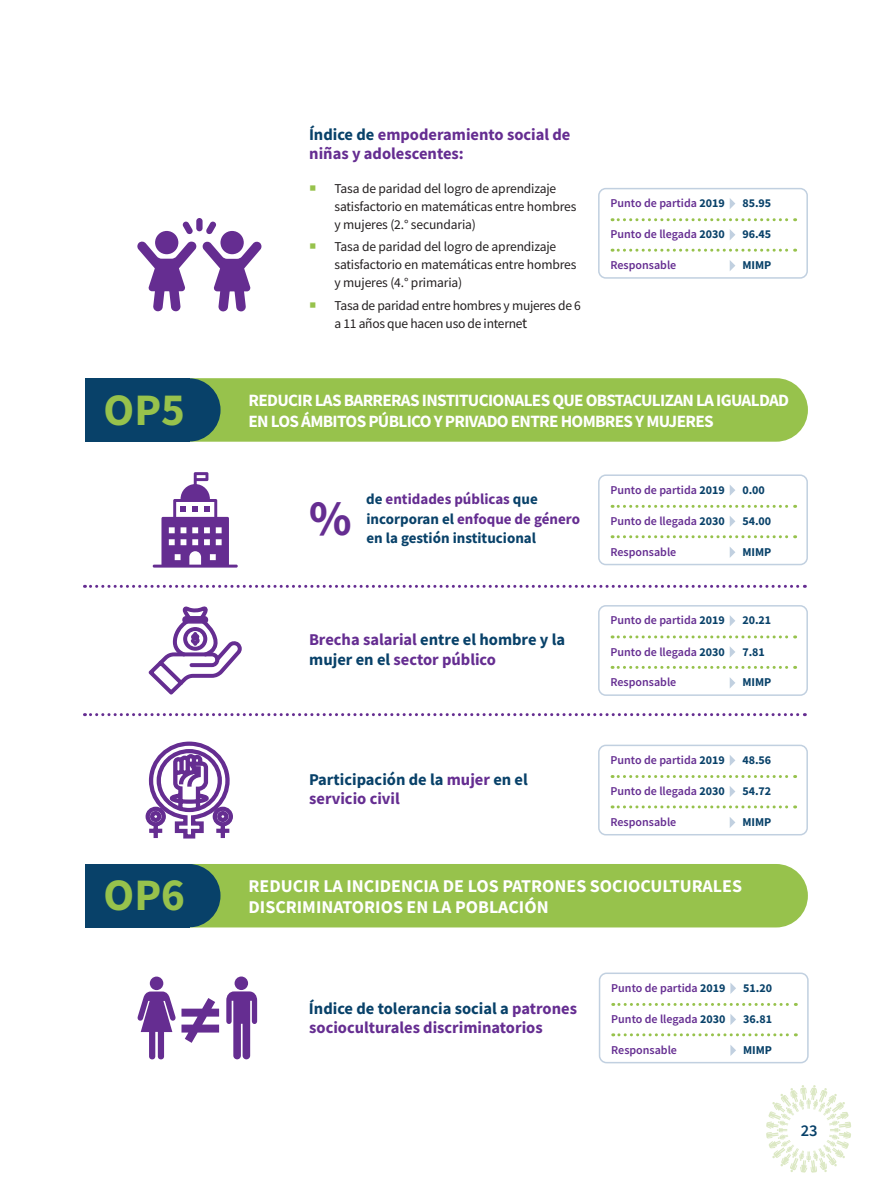
<style>
.page{position:relative;width:893px;height:1191px;background:#fff}
.page>*{position:absolute;margin:0;border:0;box-sizing:border-box;transform-origin:0 0}
.t1{font:700 49.5px "Source Sans Pro";color:#652d91}
.t2{font:700 45px "Source Sans Pro";color:#97c24c}
.t3{font:700 18px "Source Sans Pro";color:#fff}
.t4{font:700 17.25px "Source Sans Pro";letter-spacing:-.04em;color:#fff}
.t5{font:700 16.5px/19.5px "Source Sans Pro";color:#652d91}
.t6{font:700 16.5px/19.5px "Source Sans Pro";color:#084169}
.t7{font:600 16.5px "Source Sans Pro";color:#084169}
.t8{font:700 15px/19.5px "Source Sans Pro";color:#084169}
.t9{font:13.5px/18px "Source Sans Pro";letter-spacing:-.01em;color:#231f20}
.t10{font:600 12px "Source Sans Pro";color:#652d91}
.t11{font:700 12px "Source Sans Pro";color:#084169}
.s1{color:#084169}
.s2{color:#97c24c}
.s3{font-size:15px}
.s4{font-weight:700;color:#084169}
.s5{color:#652d91}
</style>
<div class="page">
<div style="left:598px;top:188px;width:210px;height:91px;border:2px solid #c1d0e0;border-radius:7px"></div>
<svg style="left:612px;top:218px;width:184px;height:3px"></svg>
<svg style="left:612px;top:249px;width:184px;height:3px"></svg>
<svg style="left:730px;top:198px;width:5px;height:11px"></svg>
<svg style="left:730px;top:229px;width:5px;height:11px"></svg>
<svg style="left:730px;top:260px;width:5px;height:11px"></svg>
<div style="left:220px;top:231px;width:24px;height:23px;background:#652d91;border-radius:50%"></div>
<svg style="left:137px;top:241px;width:125px;height:71px"></svg>
<div style="left:155px;top:231px;width:23px;height:23px;background:#652d91;border-radius:50%"></div>
<div style="left:196px;top:218px;width:7px;height:13px;background:#652d91;border-radius:3px"></div>
<svg style="left:182px;top:221px;width:11px;height:13px"></svg>
<svg style="left:206px;top:221px;width:11px;height:13px"></svg>
<div style="left:195px;top:378px;width:613px;height:64px;background:#97c24c"></div>
<div style="left:157px;top:378px;width:64px;height:64px;background:#084169;border-radius:50%"></div>
<div style="left:85px;top:378px;width:105px;height:64px;background:#084169"></div>
<svg style="left:84px;top:713px;width:721px;height:3px"></svg>
<div style="left:598px;top:474px;width:210px;height:91px;border:2px solid #c1d0e0;border-radius:7px"></div>
<svg style="left:612px;top:505px;width:184px;height:3px"></svg>
<svg style="left:612px;top:535px;width:184px;height:3px"></svg>
<svg style="left:730px;top:485px;width:5px;height:11px"></svg>
<svg style="left:730px;top:516px;width:5px;height:11px"></svg>
<svg style="left:730px;top:547px;width:5px;height:11px"></svg>
<svg style="left:152px;top:472px;width:86px;height:95px"></svg>
<div style="left:598px;top:605px;width:210px;height:91px;border:2px solid #c1d0e0;border-radius:7px"></div>
<svg style="left:84px;top:585px;width:721px;height:110px"></svg>
<div style="left:598px;top:744px;width:210px;height:91px;border:2px solid #c1d0e0;border-radius:7px"></div>
<svg style="left:612px;top:775px;width:184px;height:3px"></svg>
<svg style="left:612px;top:805px;width:184px;height:3px"></svg>
<svg style="left:730px;top:755px;width:5px;height:11px"></svg>
<svg style="left:730px;top:786px;width:5px;height:11px"></svg>
<svg style="left:730px;top:817px;width:5px;height:11px"></svg>
<svg style="left:145px;top:741px;width:88px;height:98px"></svg>
<div style="left:194px;top:864px;width:614px;height:63px;background:#97c24c"></div>
<div style="left:157px;top:864px;width:63px;height:63px;background:#084169;border-radius:50%"></div>
<div style="left:85px;top:864px;width:105px;height:63px;background:#084169"></div>
<div style="left:599px;top:972px;width:210px;height:91px;border:2px solid #c1d0e0;border-radius:7px"></div>
<svg style="left:613px;top:1003px;width:183px;height:3px"></svg>
<svg style="left:613px;top:1033px;width:183px;height:3px"></svg>
<svg style="left:730px;top:983px;width:6px;height:11px"></svg>
<svg style="left:730px;top:1014px;width:6px;height:11px"></svg>
<svg style="left:730px;top:1045px;width:6px;height:11px"></svg>
<div style="left:150px;top:976px;width:13px;height:14px;background:#652d91;border-radius:50%"></div>
<div style="left:235px;top:976px;width:13px;height:14px;background:#652d91;border-radius:50%"></div>
<svg style="left:226px;top:991px;width:31px;height:68px"></svg>
<svg style="left:137px;top:991px;width:82px;height:69px"></svg>
<svg style="left:766px;top:1085px;width:85px;height:87px"></svg>
<p class="t2" style="left:104px;top:379px;width:83px">OP5</p>
<p class="t2" style="left:104px;top:865px;width:83px">OP6</p>
<p class="t5" style="left:309px;top:124px;width:263px"><span class="s1">Índice de</span> empoderamiento social de niñas y adolescentes:</p>
<p class="t9" style="left:334px;top:179px;width:243px;text-indent:-26px"><span class="s2">○</span> Tasa de paridad del logro de aprendizaje satisfactorio en matemáticas entre hombres y mujeres (2.° secundaria)</p>
<p class="t9" style="left:334px;top:238px;width:243px;text-indent:-26px"><span class="s2">○</span> Tasa de paridad del logro de aprendizaje satisfactorio en matemáticas entre hombres y mujeres (4.° primaria)</p>
<p class="t9" style="left:334px;top:296px;width:248px;text-indent:-26px"><span class="s2">○</span> Tasa de paridad entre hombres y mujeres de 6 a 11 años que hacen uso de interne<span class="s3">t</span></p>
<p class="t10" style="left:611px;top:195px;width:116px">Punto de partida <span class="s4">2019</span></p>
<p class="t10" style="left:611px;top:227px;width:116px">Punto de llegada <span class="s4">2030</span></p>
<p class="t10" style="left:611px;top:257px;width:67px">Responsable</p>
<p class="t11" style="left:742px;top:195px;width:30px">85.95</p>
<p class="t11" style="left:742px;top:226px;width:30px">96.45</p>
<p class="t11" style="left:742px;top:257px;width:31px">MIMP</p>
<p class="t4" style="left:249px;top:388px;width:542px">REDUCIR LAS BARRERAS INSTITUCIONALES QUE OBSTACULIZAN LA IGUALDAD</p>
<p class="t4" style="left:249px;top:409px;width:467px">EN LOS ÁMBITOS PÚBLICO Y PRIVADO ENTRE HOMBRES Y MUJERES</p>
<p class="t1" style="left:309px;top:485px;width:44px">%</p>
<p class="t8" style="left:366px;top:489px;width:215px">de <span class="s5">entidades públicas</span> que incorporan el <span class="s5">enfoque de género </span>en la gestión institucional</p>
<p class="t5" style="left:309px;top:630px;width:258px">Brecha salarial <span class="s1">entre el hombre y la mujer en el</span> sector público</p>
<p class="t10" style="left:611px;top:481px;width:116px">Punto de partida <span class="s4">2019</span></p>
<p class="t10" style="left:611px;top:513px;width:116px">Punto de llegada <span class="s4">2030</span></p>
<p class="t10" style="left:611px;top:543px;width:67px">Responsable</p>
<p class="t11" style="left:742px;top:481px;width:24px">0.00</p>
<p class="t11" style="left:742px;top:513px;width:30px">54.00</p>
<p class="t11" style="left:742px;top:543px;width:31px">MIMP</p>
<p class="t10" style="left:611px;top:612px;width:116px">Punto de partida <span class="s4">2019</span></p>
<p class="t10" style="left:611px;top:644px;width:116px">Punto de llegada <span class="s4">2030</span></p>
<p class="t10" style="left:611px;top:674px;width:67px">Responsable</p>
<p class="t11" style="left:742px;top:612px;width:30px">20.21</p>
<p class="t11" style="left:742px;top:643px;width:24px">7.81</p>
<p class="t11" style="left:742px;top:674px;width:31px">MIMP</p>
<p class="t6" style="left:309px;top:769px;width:220px">Participación de la <span class="s5">mujer</span> en el <span class="s5">servicio civil</span></p>
<p class="t10" style="left:611px;top:752px;width:116px">Punto de partida <span class="s4">2019</span></p>
<p class="t10" style="left:611px;top:783px;width:116px">Punto de llegada <span class="s4">2030</span></p>
<p class="t10" style="left:611px;top:814px;width:67px">Responsable</p>
<p class="t11" style="left:742px;top:751px;width:30px">48.56</p>
<p class="t11" style="left:742px;top:783px;width:30px">54.72</p>
<p class="t11" style="left:742px;top:813px;width:31px">MIMP</p>
<p class="t3" style="left:248px;top:873px;width:495px">REDUCIR LA INCIDENCIA DE LOS PATRONES SOCIOCULTURALES</p>
<p class="t3" style="left:248px;top:895px;width:302px">DISCRIMINATORIOS EN LA POBLACIÓN</p>
<p class="t5" style="left:309px;top:998px;width:270px"><span class="s1">Índice de tolerancia social a</span> patrones socioculturales discriminatorios</p>
<p class="t10" style="left:611px;top:979px;width:116px">Punto de partida <span class="s4">2019</span></p>
<p class="t10" style="left:611px;top:1011px;width:116px">Punto de llegada <span class="s4">2030</span></p>
<p class="t10" style="left:611px;top:1041px;width:67px">Responsable</p>
<p class="t11" style="left:743px;top:979px;width:30px">51.20</p>
<p class="t11" style="left:743px;top:1011px;width:30px">36.81</p>
<p class="t11" style="left:743px;top:1041px;width:31px">MIMP</p>
<p class="t7" style="left:801px;top:1120px;width:18px">23</p>
</div>
